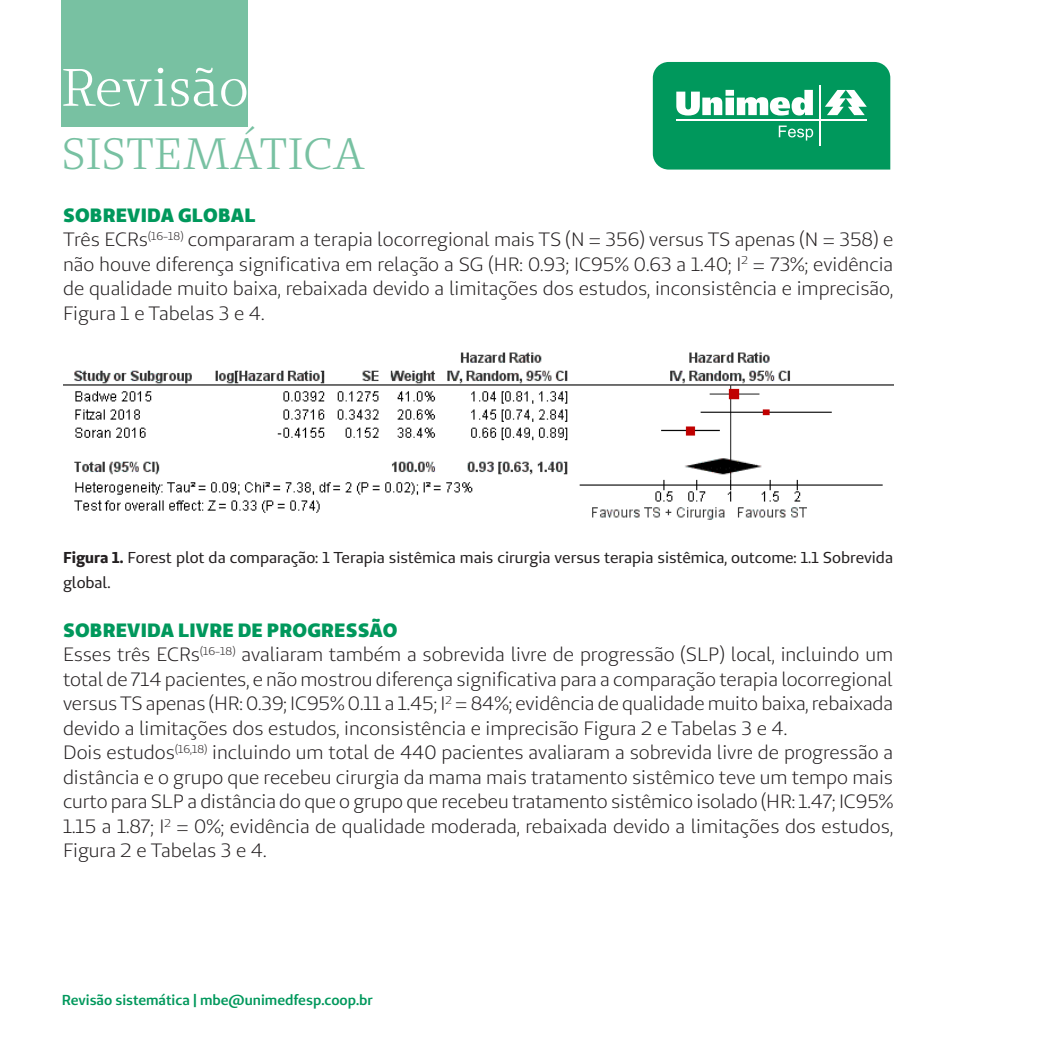
<style>
.page{position:relative;width:1042px;height:1042px;background:#fff}
.page>*{position:absolute;margin:0;border:0;box-sizing:border-box;transform-origin:0 0}
.t1{font:52.5px "Unimed Serif";color:#fff}
.t2{font:43.75px "Unimed Serif";letter-spacing:.01em;color:#78c1a2}
.Texto{font:19.25px/24.5px "Unimed Sans";color:#231f20;text-align:justify}
.Intertítulo{font:900 19.25px "Unimed Sans";letter-spacing:.01em;color:#00985c}
.Referências{font:15.75px/24.5px "Unimed Sans";color:#231f20}
.t3{font:600 14.35px "Unimed Sans";color:#00985c}
.s1{font-weight:700}
</style>
<div class="page">
<div style="left:61px;top:0;width:187px;height:127px;background:#78c1a2"></div>
<svg style="left:652px;top:62px;width:239px;height:108px;background:#24a673"></svg>
<img style="left:63px;top:352px;width:830px;height:168px">
<h1 class="t1" style="left:62px;top:54px;width:189px">Revisão</h1>
<h2 class="t2" style="left:62px;top:126px;width:305px">SISTEMÁTICA</h2>
<p class="Intertítulo" style="left:63px;top:202px;width:194px">SOBREVIDA GLOBAL</p>
<p class="Texto" style="left:63px;top:227px;width:832px">Três ECRs<sup>(16-18)</sup> compararam a terapia locorregional mais TS (N = 356) versus TS apenas (N = 358) e não houve diferença significativa em relação a SG (HR: 0.93; IC95% 0.63 a 1.40; I<sup>2</sup> = 73%; evidência de qualidade muito baixa, rebaixada devido a limitações dos estudos, inconsistência e imprecisão, Figura 1 e Tabelas 3 e 4.</p>
<p class="Referências" style="left:63px;top:545px;width:831px"><span class="s1">Figura 1.</span> Forest plot da comparação: 1 Terapia sistêmica mais cirurgia versus terapia sistêmica, outcome: 1.1 Sobrevida global.</p>
<p class="Intertítulo" style="left:63px;top:617px;width:336px">SOBREVIDA LIVRE DE PROGRESSÃO</p>
<p class="Texto" style="left:63px;top:642px;width:831px">Esses três ECRs<sup>(16-18)</sup> avaliaram também a sobrevida livre de progressão (SLP) local, incluindo um total de 714 pacientes, e não mostrou diferença significativa para a comparação terapia locorregional versus TS apenas (HR: 0.39; IC95% 0.11 a 1.45; I<sup>2</sup> = 84%; evidência de qualidade muito baixa, rebaixada devido a limitações dos estudos, inconsistência e imprecisão Figura 2 e Tabelas 3 e 4.</p>
<p class="Texto" style="left:63px;top:740px;width:832px">Dois estudos<sup>(16,18)</sup> incluindo um total de 440 pacientes avaliaram a sobrevida livre de progressão a distância e o grupo que recebeu cirurgia da mama mais tratamento sistêmico teve um tempo mais curto para SLP a distância do que o grupo que recebeu tratamento sistêmico isolado (HR: 1.47; IC95% 1.15 a 1.87; I<sup>2</sup> = 0%; evidência de qualidade moderada, rebaixada devido a limitações dos estudos, Figura 2 e Tabelas 3 e 4.</p>
<p class="t3" style="left:62px;top:990px;width:313px">Revisão sistemática | mbe@unimedfesp.coop.br</p>
</div>
